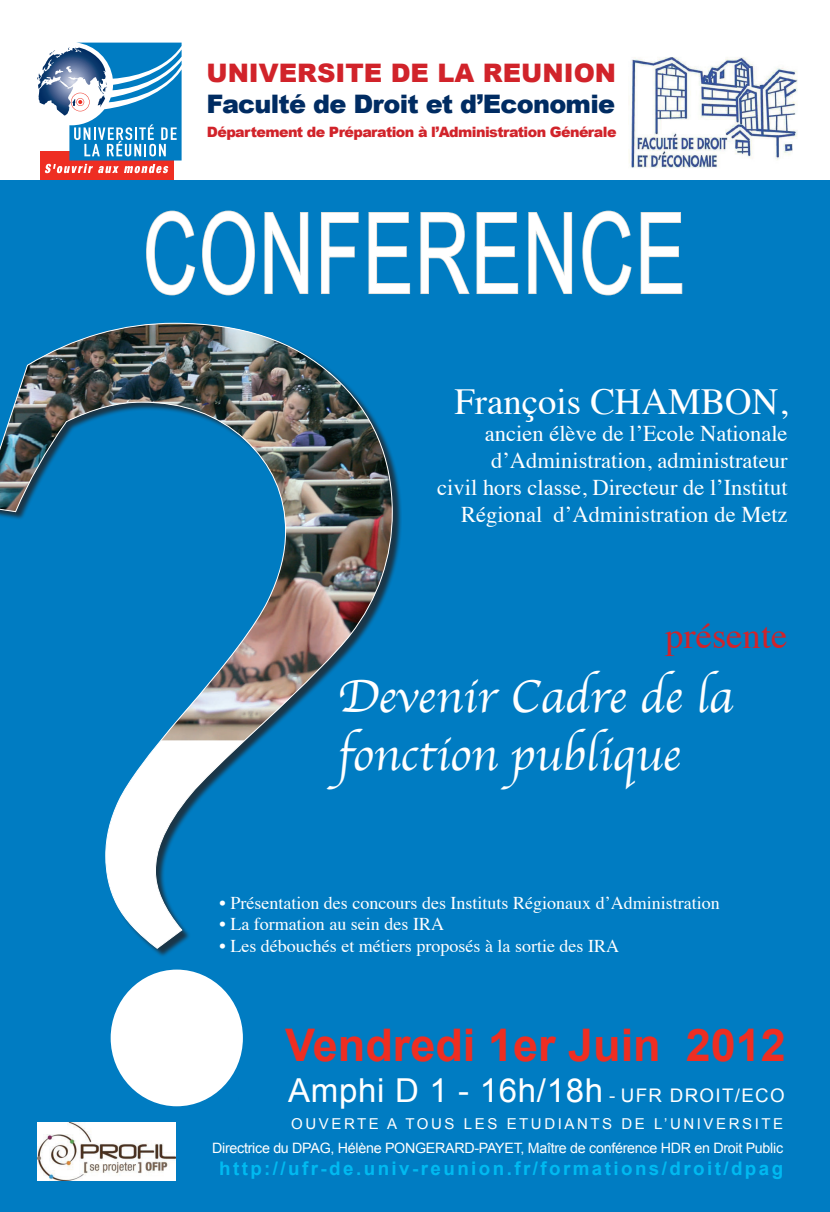
<style>
.page{position:relative;width:830px;height:1212px;background:#fff}
.page>*{position:absolute;margin:0;border:0;box-sizing:border-box;transform-origin:0 0}
.t1{font:112.5px "Arial";letter-spacing:.025em;color:#fff;scale:.67 1}
.t2{font:48px/57.6px "Apple Chancery";color:#fff}
.t3{font:700 45px "Arial";color:#ee2e22}
.t4{font:36.75px "Times";color:#fff}
.t5{font:36.75px "Times";color:#d1232a}
.t6{font:33px "Arial";letter-spacing:.02em;color:#fff}
.t7{font:900 25.5px "Arial";letter-spacing:-.03em;color:#002c62}
.t8{font:900 25.5px "Arial";color:#d1232a}
.t9{font:22.5px/27px "Times";color:#fff;text-align:right}
.t10{font:700 18.75px "Arial";letter-spacing:.13em;color:#00baf1}
.t11{font:18px "Times";color:#fff}
.t12{font:15px "Arial";letter-spacing:.17em;color:#fff}
.t13{font:14.25px "Arial";letter-spacing:-.02em;color:#fff}
.t14{font:900 14.25px "Arial";letter-spacing:-.04em;color:#d1232a}
.s1{font-size:18.75px}
</style>
<div class="page">
<div style="left:0;top:180px;width:829px;height:1032px;background:#007cc2"></div>
<img style="left:629px;top:57px;width:169px;height:111px">
<svg style="left:29px;top:42px;width:84px;height:84px"></svg>
<div style="left:40px;top:151px;width:133px;height:28px;background:#ee2e22"></div>
<svg style="left:42px;top:43px;width:139px;height:130px"></svg>
<svg style="left:146px;top:210px;width:109px;height:86px"></svg>
<svg style="left:264px;top:212px;width:45px;height:82px"></svg>
<svg style="left:321px;top:212px;width:38px;height:82px"></svg>
<svg style="left:368px;top:212px;width:42px;height:82px"></svg>
<svg style="left:420px;top:212px;width:98px;height:82px"></svg>
<svg style="left:528px;top:212px;width:44px;height:82px"></svg>
<svg style="left:582px;top:210px;width:50px;height:86px"></svg>
<svg style="left:640px;top:212px;width:42px;height:82px"></svg>
<div style="left:0;top:324px;width:401px;height:844px;background:#231f20;opacity:.75"></div>
<img style="left:0;top:322px;width:393px;height:837px">
<div style="left:68px;top:1027px;width:170px;height:171px;background:#007cc2"></div>
<div style="left:111px;top:969px;width:132px;height:137px;background:#fff;border-radius:50%"></div>
<img style="left:38px;top:1122px;width:137px;height:59px">
<h3 class="t8" style="left:206px;top:54px;width:411px">UNIVERSITE DE LA REUNION</h3>
<h3 class="t7" style="left:206px;top:85px;width:410px">Faculté de Droit et d’Economie</h3>
<p class="t14" style="left:207px;top:122px;width:411px">Département de Préparation à l’Administration Générale</p>
<h1 class="t1" style="left:143px;top:180px;width:810px">CONFERENCE</h1>
<h3 class="t4" style="left:454px;top:367px;width:334px">François CHAMBON,</h3>
<p class="t9" style="left:437px;top:418px;width:351px">ancien élève de l’Ecole Nationale d’Administration, administrateur<br>civil hors classe, Directeur de l’Institut Régional d’Administration de Metz</p>
<h3 class="t5" style="left:664px;top:602px;width:124px">présente</h3>
<h2 class="t2" style="left:337px;top:668px;width:397px">Devenir Cadre de la fonction publique</h2>
<p class="t11" style="left:219px;top:886px;width:501px">• Présentation des concours des Instituts Régionaux d’Administration</p>
<p class="t11" style="left:219px;top:907px;width:226px">• La formation au sein des IRA</p>
<p class="t11" style="left:219px;top:929px;width:401px">• Les débouchés et métiers proposés à la sortie des IRA</p>
<h3 class="t3" style="left:285px;top:1016px;width:502px">Vendredi 1er Juin 2012</h3>
<h3 class="t6" style="left:288px;top:1068px;width:497px">Amphi D 1 - 16h/18h <span class="s1">- UFR DROIT/ECO</span></h3>
<p class="t12" style="left:291px;top:1113px;width:493px">OUVERTE A TOUS LES ETUDIANTS DE L’UNIVERSITE</p>
<p class="t13" style="left:212px;top:1138px;width:572px">Directrice du DPAG, Hélène PONGERARD-PAYET, Maître de conférence HDR en Droit Public</p>
<p class="t10" style="left:219px;top:1156px;width:565px">http://ufr-de.univ-reunion.fr/formations/droit/dpag</p>
</div>
